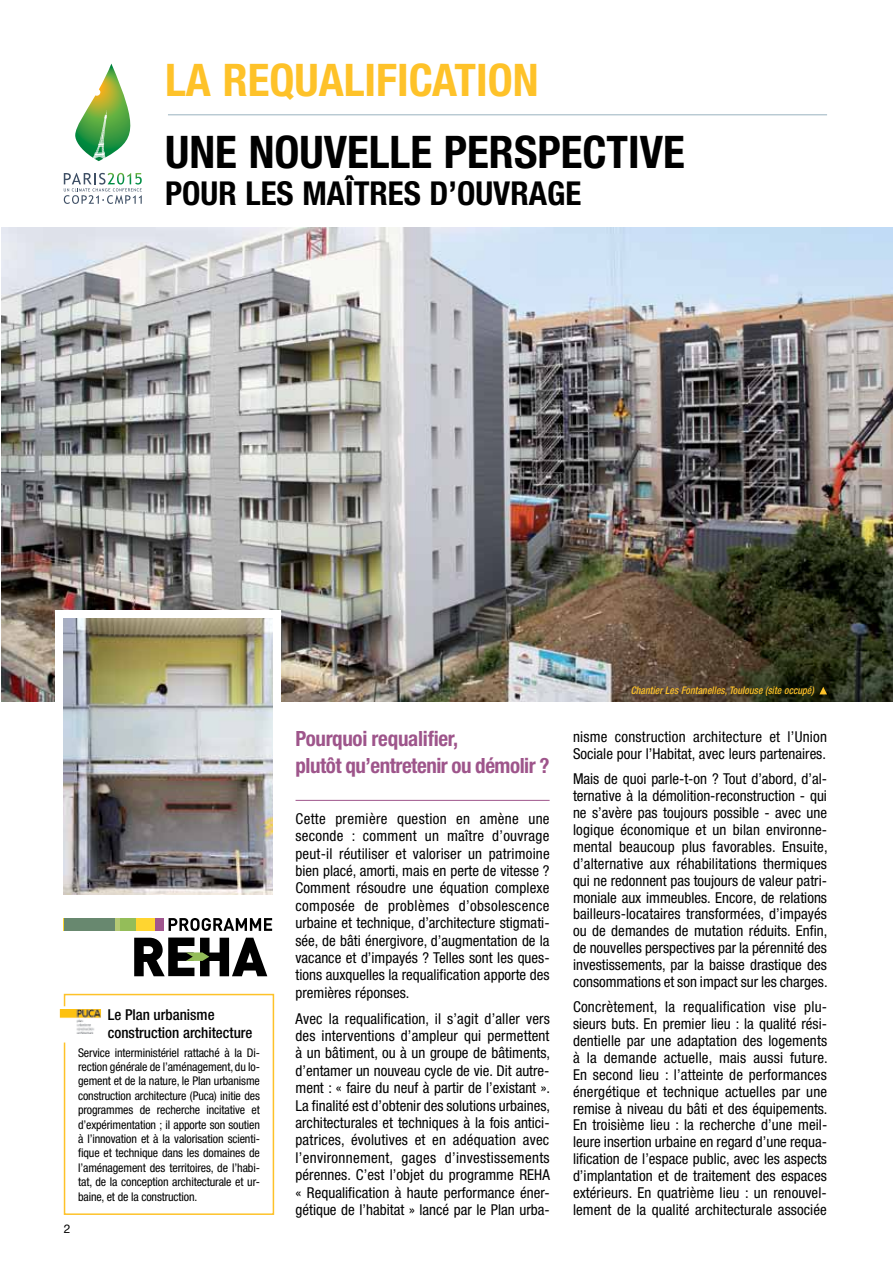
<style>
.page{position:relative;width:893px;height:1263px;background:#fff}
.page>*{position:absolute;margin:0;border:0;box-sizing:border-box;transform-origin:0 0}
.t1{font:700 condensed 45px "Helvetica Neue LT Pro";color:#000}
.t2{font:700 condensed 45px "Helvetica Neue LT Pro";color:#fec229}
.t3{font:700 condensed 33px "Helvetica Neue LT Pro";color:#000}
.t4{font:700 condensed 21px/26.1px "Helvetica Neue LT Pro";letter-spacing:-.02em;color:#9e558b}
.t5{font:condensed 15px/16.8px "Helvetica Neue LT Pro";color:#000;text-align:justify}
.t6{font:500 condensed 15px/18px "Helvetica Neue LT Pro";color:#000}
.t7{font:condensed 12px/14.4px "Helvetica Neue LT Pro";letter-spacing:-.01em;color:#000;text-align:justify}
.t8{font:12px "Helvetica Neue LT Pro";color:#000}
.t9{font:italic 500 condensed 10.5px "Helvetica Neue LT Pro";letter-spacing:.005em;color:#fec229;scale:.93 1}
</style>
<div class="page">
<img style="left:2px;top:227px;width:891px;height:475px">
<div style="left:55px;top:610px;width:226px;height:157px;background:#fff"></div>
<img style="left:64px;top:619px;width:208px;height:275px">
<svg style="left:819px;top:687px;width:8px;height:7px"></svg>
<svg style="left:64px;top:173px;width:78px;height:31px"></svg>
<svg style="left:75px;top:64px;width:56px;height:97px"></svg>
<hr style="left:168px;top:115px;width:659px;height:1px;background:#99b2c0">
<div style="left:64px;top:994px;width:210px;height:221px;border:2px solid #fec229"></div>
<svg style="left:59px;top:1006px;width:42px;height:36px"></svg>
<hr style="left:296px;top:800px;width:254px;height:1px;background:#9e558b">
<svg style="left:169px;top:918px;width:103px;height:13px"></svg>
<svg style="left:134px;top:937px;width:133px;height:39px"></svg>
<div style="left:64px;top:918px;width:99px;height:13px;background:#a0568e"></div>
<div style="left:64px;top:918px;width:91px;height:13px;background:#ffd530"></div>
<div style="left:64px;top:918px;width:72px;height:13px;background:#94bd59"></div>
<div style="left:64px;top:918px;width:55px;height:13px;background:#b4c974"></div>
<div style="left:64px;top:918px;width:51px;height:13px;background:#68886f"></div>
<h1 class="t2" style="left:165px;top:52px;width:375px">LA REQUALIFICATION</h1>
<h1 class="t1" style="left:165px;top:124px;width:521px">UNE NOUVELLE PERSPECTIVE</h1>
<h2 class="t3" style="left:165px;top:173px;width:418px">POUR LES MAÎTRES D’OUVRAGE</h2>
<p class="t6" style="left:108px;top:1005px;width:146px">Le Plan urbanisme construction architecture</p>
<p class="t7" style="left:78px;top:1045px;width:183px">Service interministériel rattaché à la Di&shy;rection générale de l’aménagement, du lo&shy;gement et de la nature, le Plan urbanisme construction architecture (Puca) initie des programmes de recherche incitative et d’expérimentation ; il apporte son soutien à l’innovation et à la valorisation scienti&shy;fique et technique dans les domaines de l’aménagement des territoires, de l’habi&shy;tat, de la conception architecturale et ur&shy;baine, et de la construction.</p>
<p class="t8" style="left:64px;top:1222px;width:8px">2</p>
<h3 class="t4" style="left:296px;top:726px;width:255px">POURQUOI REQUALIFIER,<br>PLUTÔT QU’ENTRETENIR OU DÉMOLIR ?</h3>
<p class="t5" style="left:296px;top:810px;width:256px;line-height:17.4px">Cette première question en amène une seconde : comment un maître d’ouvrage peut-il réutiliser et valoriser un patrimoine bien placé, amorti, mais en perte de vitesse ?<br>Comment résoudre une équation complexe composée de problèmes d’obsolescence urbaine et technique, d’architecture stigmati&shy;sée, de bâti énergivore, d’augmentation de la vacance et d’impayés ? Telles sont les ques&shy;tions auxquelles la requalification apporte des premières réponses.</p>
<p class="t5" style="left:296px;top:1009px;width:256px;line-height:17.4px">Avec la requalification, il s’agit d’aller vers des interventions d’ampleur qui permettent à un bâtiment, ou à un groupe de bâtiments, d’entamer un nouveau cycle de vie. Dit autre&shy;ment : « faire du neuf à partir de l’existant ».<br>La finalité est d’obtenir des solutions urbaines, architecturales et techniques à la fois antici&shy;patrices, évolutives et en adéquation avec l’environnement, gages d’investissements pérennes. C’est l’objet du programme REHA « Requalification à haute performance éner&shy;gétique de l’habitat » lancé par le Plan urba-</p>
<p class="t9" style="left:631px;top:684px;width:199px">Chantier Les Fontanelles, Toulouse (site occupé)</p>
<p class="t5" style="left:573px;top:728px;width:255px">nisme construction architecture et l’Union<br>Sociale pour l’Habitat, avec leurs partenaires.</p>
<p class="t5" style="left:573px;top:771px;width:256px">Mais de quoi parle-t-on ? Tout d’abord, d’al&shy;ternative à la démolition-reconstruction - qui ne s’avère pas toujours possible - avec une logique économique et un bilan environne&shy;mental beaucoup plus favorables. Ensuite, d’alternative aux réhabilitations thermiques qui ne redonnent pas toujours de valeur patri&shy;moniale aux immeubles. Encore, de relations bailleurs-locataires transformées, d’impayés ou de demandes de mutation réduits. Enfin, de nouvelles perspectives par la pérennité des investissements, par la baisse drastique des consommations et son impact sur les charges.</p>
<p class="t5" style="left:573px;top:998px;width:256px">Concrètement, la requalification vise plu&shy;sieurs buts. En premier lieu : la qualité rési&shy;dentielle par une adaptation des logements à la demande actuelle, mais aussi future.<br>En second lieu : l’atteinte de performances énergétique et technique actuelles par une remise à niveau du bâti et des équipements.<br>En troisième lieu : la recherche d’une meil&shy;leure insertion urbaine en regard d’une requa&shy;lification de l’espace public, avec les aspects d’implantation et de traitement des espaces extérieurs. En quatrième lieu : un renouvel&shy;lement de la qualité architecturale associée</p>
</div>
